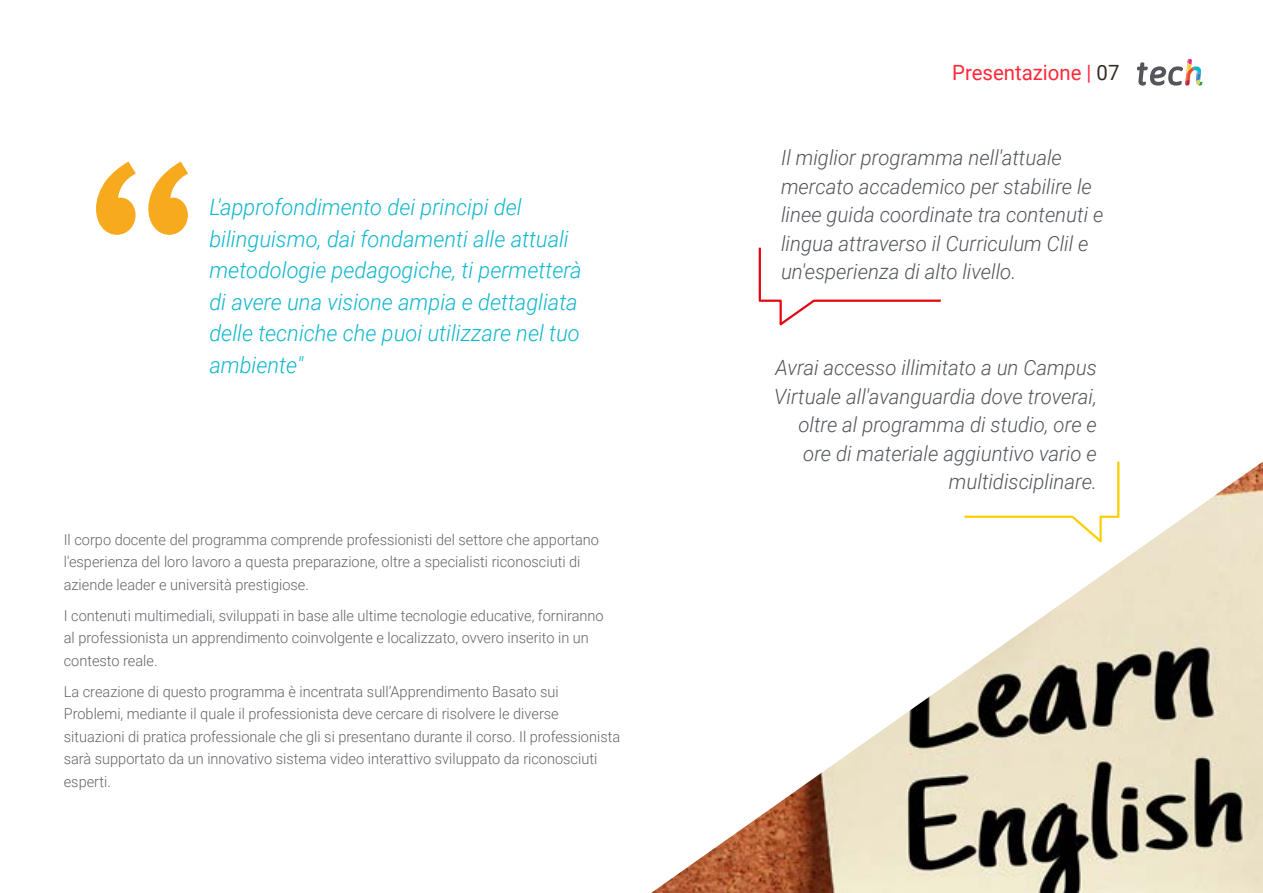
<style>
.page{position:relative;width:1263px;height:893px;background:#fff}
.page>*{position:absolute;margin:0;border:0;box-sizing:border-box;transform-origin:0 0}
.t1{font:italic 300 22.5px/31.5px "Roboto";color:#0fb6cf}
.t2{font:italic 300 21px/28.5px "Roboto";color:#52555b;text-align:right}
.t3{font:21px "Roboto";color:#ff293a}
.t4{font:300 15px/22.5px "Roboto";color:#61646a}
.s1{color:#312e20}
</style>
<div class="page">
<svg style="left:96px;top:162px;width:92px;height:73px"></svg>
<img style="left:651px;top:461px;width:612px;height:432px">
<svg style="left:962px;top:461px;width:158px;height:85px"></svg>
<svg style="left:1137px;top:59px;width:65px;height:27px"></svg>
<svg style="left:758px;top:247px;width:183px;height:79px"></svg>
<h1 class="t1" style="left:209px;top:190px;width:374px">L'approfondimento dei principi del bilinguismo, dai fondamenti alle attuali metodologie pedagogiche, ti permetterà di avere una visione ampia e dettagliata delle tecniche che puoi utilizzare nel tuo ambiente"</h1>
<p class="t4" style="left:64px;top:527px;width:537px">Il corpo docente del programma comprende professionisti del settore che apportano l'esperienza del loro lavoro a questa preparazione, oltre a specialisti riconosciuti di aziende leader e università prestigiose.</p>
<p class="t4" style="left:64px;top:603px;width:541px">I contenuti multimediali, sviluppati in base alle ultime tecnologie educative, forniranno al professionista un apprendimento coinvolgente e localizzato, ovvero inserito in un contesto reale.</p>
<p class="t4" style="left:64px;top:679px;width:558px">La creazione di questo programma è incentrata sull’Apprendimento Basato sui Problemi, mediante il quale il professionista deve cercare di risolvere le diverse situazioni di pratica professionale che gli si presentano durante il corso. Il professionista sarà supportato da un innovativo sistema video interattivo sviluppato da riconosciuti esperti.</p>
<h2 class="t3" style="left:952px;top:57px;width:169px">Presentazione | <span class="s1">07</span></h2>
<h2 class="t2" style="left:781px;top:143px;width:324px;text-align:left">Il miglior programma nell'attuale mercato accademico per stabilire le linee guida coordinate tra contenuti e lingua attraverso il Curriculum Clil e un'esperienza di alto livello.</h2>
<h2 class="t2" style="left:774px;top:353px;width:324px">Avrai accesso illimitato a un Campus Virtuale all'avanguardia dove troverai, oltre al programma di studio, ore e ore di materiale aggiuntivo vario e multidisciplinare.</h2>
</div>
